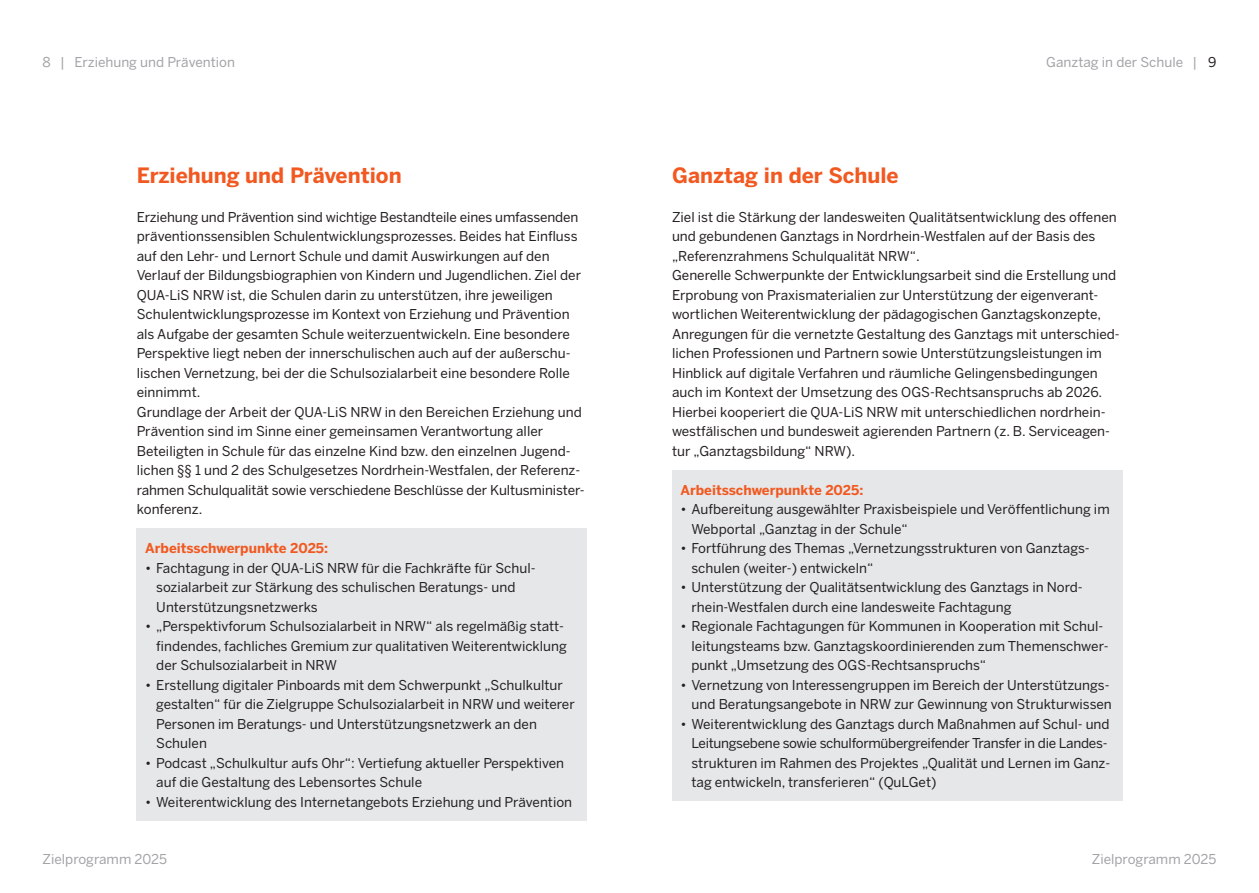
<style>
.page{position:relative;width:1259px;height:893px;background:#fff}
.page>*{position:absolute;margin:0;border:0;box-sizing:border-box;transform-origin:0 0}
._1_Headline_orange{font:700 21px "Benton Sans";color:#f15921}
._3_Copy_ohne_Einzug{font:700 21px "Benton Sans";color:#f15921}
._3_Copy_ohne_Einzug-2{font:13.5px/19.5px "Benton Sans";color:#231f20}
._4_Copy_Einzug{font:13.5px/19.5px "Benton Sans";color:#231f20}
.Pagina{font:13.5px "Benton Sans";color:#a1a3a6}
._4_Copy_fett_orange{font:700 13.5px "Benton Sans";color:#f15921}
.s1{color:#231f20}
</style>
<div class="page">
<div style="left:672px;top:470px;width:450px;height:331px;background:#e6e7e9"></div>
<div style="left:137px;top:528px;width:450px;height:293px;background:#e6e7e9"></div>
<p class="Pagina" style="left:43px;top:54px;width:194px">8 | Erziehung und Prävention</p>
<p class="_1_Headline_orange" style="left:137px;top:163px;width:266px">Erziehung und Prävention</p>
<p class="_3_Copy_ohne_Einzug-2" style="left:137px;top:207px;width:446px">Erziehung und Prävention sind wichtige Bestandteile eines umfassenden präventionssensiblen Schulentwicklungsprozesses. Beides hat Einfluss auf den Lehr- und Lernort Schule und damit Auswirkungen auf den Verlauf der Bildungsbiographien von Kindern und Jugendlichen. Ziel der QUA-LiS NRW ist, die Schulen darin zu unterstützen, ihre jeweiligen Schulentwicklungsprozesse im Kontext von Erziehung und Prävention als Aufgabe der gesamten Schule weiterzuentwickeln. Eine besondere Perspektive liegt neben der innerschulischen auch auf der außerschu&shy;lischen Vernetzung, bei der die Schulsozialarbeit eine besondere Rolle einnimmt.</p>
<p class="_3_Copy_ohne_Einzug-2" style="left:137px;top:402px;width:449px">Grundlage der Arbeit der QUA-LiS NRW in den Bereichen Erziehung und Prävention sind im Sinne einer gemeinsamen Verantwortung aller Beteiligten in Schule für das einzelne Kind bzw. den einzelnen Jugend&shy;lichen §§ 1 und 2 des Schulgesetzes Nordrhein-Westfalen, der Referenz&shy;rahmen Schulqualität sowie verschiedene Beschlüsse der Kultusminister&shy;konferenz.</p>
<p class="_4_Copy_fett_orange" style="left:145px;top:540px;width:184px">Arbeitsschwerpunkte 2025:</p>
<p class="_4_Copy_Einzug" style="left:156px;top:558px;width:381px;text-indent:-11px">• Fachtagung in der QUA-LiS NRW für die Fachkräfte für Schul&shy;sozialarbeit zur Stärkung des schulischen Beratungs- und<br>Unterstützungsnetzwerks</p>
<p class="_4_Copy_Einzug" style="left:156px;top:617px;width:412px;text-indent:-11px">• „Perspektivforum Schulsozialarbeit in NRW“ als regelmäßig statt&shy;findendes, fachliches Gremium zur qualitativen Weiterentwicklung der Schulsozialarbeit in NRW</p>
<p class="_4_Copy_Einzug" style="left:156px;top:675px;width:420px;text-indent:-11px">• Erstellung digitaler Pinboards mit dem Schwerpunkt „Schulkultur gestalten“ für die Zielgruppe Schulsozialarbeit in NRW und weiterer Personen im Beratungs- und Unterstützungsnetzwerk an den Schulen</p>
<p class="_4_Copy_Einzug" style="left:156px;top:753px;width:409px;text-indent:-11px">• Podcast „Schulkultur aufs Ohr“: Vertiefung aktueller Perspektiven auf die Gestaltung des Lebensortes Schule</p>
<p class="_4_Copy_Einzug" style="left:145px;top:792px;width:428px">• Weiterentwicklung des Internetangebots Erziehung und Prävention</p>
<p class="Pagina" style="left:1046px;top:54px;width:172px">Ganztag in der Schule | <span class="s1">9</span></p>
<p class="_3_Copy_ohne_Einzug" style="left:672px;top:163px;width:228px">Ganztag in der Schule</p>
<p class="_3_Copy_ohne_Einzug-2" style="left:672px;top:207px;width:446px">Ziel ist die Stärkung der landesweiten Qualitätsentwicklung des offenen und gebundenen Ganztags in Nordrhein-Westfalen auf der Basis des „Referenzrahmens Schulqualität NRW“.</p>
<p class="_3_Copy_ohne_Einzug-2" style="left:672px;top:266px;width:449px">Generelle Schwerpunkte der Entwicklungsarbeit sind die Erstellung und Erprobung von Praxismaterialien zur Unterstützung der eigenverant&shy;wortlichen Weiterentwicklung der pädagogischen Ganztagskonzepte, Anregungen für die vernetzte Gestaltung des Ganztags mit unterschied&shy;lichen Professionen und Partnern sowie Unterstützungsleistungen im Hinblick auf digitale Verfahren und räumliche Gelingensbedingungen auch im Kontext der Umsetzung des OGS-Rechtsanspruchs ab 2026.</p>
<p class="_3_Copy_ohne_Einzug-2" style="left:672px;top:402px;width:439px">Hierbei kooperiert die QUA-LiS NRW mit unterschiedlichen nordrhein&shy;westfälischen und bundesweit agierenden Partnern (z. B. Serviceagen&shy;tur „Ganztagsbildung“ NRW).</p>
<p class="_4_Copy_fett_orange" style="left:680px;top:482px;width:184px">Arbeitsschwerpunkte 2025:</p>
<p class="_4_Copy_Einzug" style="left:691px;top:500px;width:420px;text-indent:-11px">• Aufbereitung ausgewählter Praxisbeispiele und Veröffentlichung im<br>Webportal „Ganztag in der Schule“</p>
<p class="_4_Copy_Einzug" style="left:691px;top:539px;width:400px;text-indent:-11px">• Fortführung des Themas „Vernetzungsstrukturen von Ganztags&shy;schulen (weiter-) entwickeln“</p>
<p class="_4_Copy_Einzug" style="left:691px;top:578px;width:393px;text-indent:-11px">• Unterstützung der Qualitätsentwicklung des Ganztags in Nord&shy;rhein-Westfalen durch eine landesweite Fachtagung</p>
<p class="_4_Copy_Einzug" style="left:691px;top:617px;width:418px;text-indent:-11px">• Regionale Fachtagungen für Kommunen in Kooperation mit Schul&shy;leitungsteams bzw. Ganztagskoordinierenden zum Themenschwer&shy;punkt „Umsetzung des OGS-Rechtsanspruchs“</p>
<p class="_4_Copy_Einzug" style="left:680px;top:675px;width:433px;text-align:right">• Vernetzung von Interessengruppen im Bereich der Unterstützungs&shy;und Beratungsangebote in NRW zur Gewinnung von Strukturwissen</p>
<p class="_4_Copy_Einzug" style="left:691px;top:714px;width:420px;text-indent:-11px">• Weiterentwicklung des Ganztags durch Maßnahmen auf Schul- und Leitungsebene sowie schulformübergreifender Transfer in die Landes&shy;strukturen im Rahmen des Projektes „Qualität und Lernen im Ganz&shy;tag entwickeln, transferieren“ (QuLGet)</p>
<p class="Pagina" style="left:43px;top:851px;width:126px">Zielprogramm 2025</p>
<p class="Pagina" style="left:1091px;top:851px;width:126px">Zielprogramm 2025</p>
</div>
